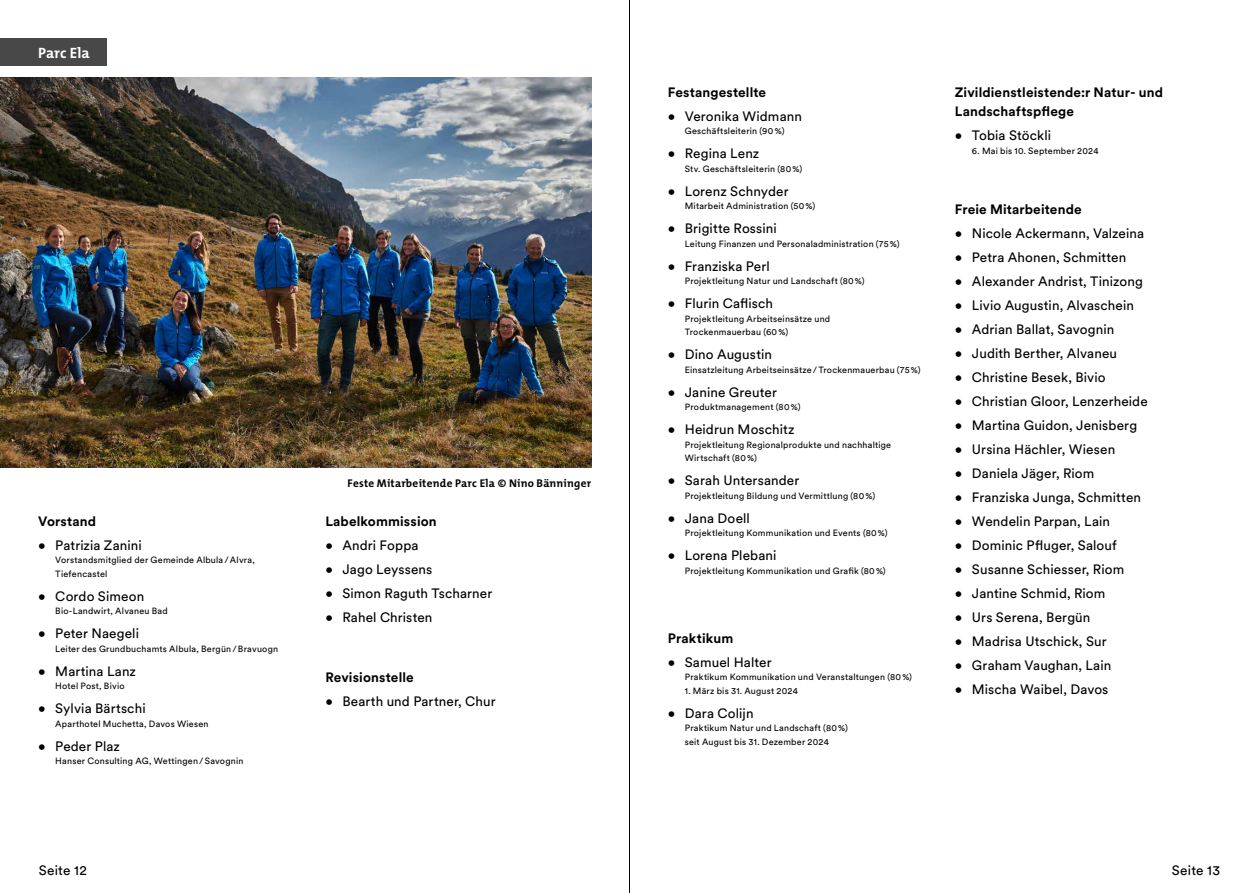
<style>
.page{position:relative;width:1259px;height:893px;background:#fff}
.page>*{position:absolute;margin:0;border:0;box-sizing:border-box;transform-origin:0 0}
.t1{font:700 15px "The Mix B W7";letter-spacing:-.005em;color:#fff}
.t2{font:13.5px "Circulargraubuenden";letter-spacing:.01em;color:#000}
.t3{font:700 13.5px/19.5px "Circulargraubuenden";letter-spacing:.01em;color:#000}
.t4{font:700 11.25px "The Mix B W7";letter-spacing:.02em;color:#000}
.t5{font:9px/13.5px "Circulargraubuenden";letter-spacing:.02em;color:#000}
</style>
<div class="page">
<div style="left:0;top:38px;width:107px;height:28px;background:#474847"></div>
<img style="left:0;top:77px;width:591px;height:390px">
<hr style="left:629px;top:0;width:1px;height:893px;background:#000">
<p class="t1" style="left:38px;top:43px;width:53px">Parc Ela</p>
<p class="t3" style="left:38px;top:511px;width:59px">Vorstand</p>
<p class="t2" style="left:38px;top:536px;width:105px">• Patrizia Zanini</p>
<p class="t5" style="left:55px;top:553px;width:201px">Vorstandsmitglied der Gemeinde Albula/Alvra,<br>Tiefencastel</p>
<p class="t2" style="left:38px;top:587px;width:107px">• Cordo Simeon</p>
<p class="t5" style="left:55px;top:604px;width:114px">Bio-Landwirt, Alvaneu Bad</p>
<p class="t2" style="left:38px;top:624px;width:102px">• Peter Naegeli</p>
<p class="t5" style="left:55px;top:641px;width:224px">Leiter des Grundbuchamts Albula, Bergün/Bravuogn</p>
<p class="t2" style="left:38px;top:662px;width:99px">• Martina Lanz</p>
<p class="t5" style="left:55px;top:679px;width:71px">Hotel Post, Bivio</p>
<p class="t2" style="left:38px;top:699px;width:109px">• Sylvia Bärtschi</p>
<p class="t5" style="left:55px;top:716px;width:155px">Aparthotel Muchetta, Davos Wiesen</p>
<p class="t2" style="left:38px;top:737px;width:83px">• Peder Plaz</p>
<p class="t5" style="left:55px;top:754px;width:190px">Hanser Consulting AG, Wettingen/Savognin</p>
<p class="t4" style="left:347px;top:476px;width:245px">Feste Mitarbeitende Parc Ela © Nino Bänninger</p>
<p class="t3" style="left:325px;top:511px;width:113px">Labelkommission</p>
<p class="t2" style="left:325px;top:536px;width:95px">• Andri Foppa</p>
<p class="t2" style="left:325px;top:560px;width:109px">• Jago Leyssens</p>
<p class="t2" style="left:325px;top:584px;width:168px">• Simon Raguth Tscharner</p>
<p class="t2" style="left:325px;top:608px;width:109px">• Rahel Christen</p>
<p class="t3" style="left:325px;top:667px;width:90px">Revisionstelle</p>
<p class="t2" style="left:325px;top:692px;width:172px">• Bearth und Partner, Chur</p>
<p class="t3" style="left:668px;top:82px;width:100px">Festangestellte</p>
<p class="t2" style="left:668px;top:107px;width:136px">• Veronika Widmann</p>
<p class="t5" style="left:685px;top:124px;width:101px">Geschäftsleiterin (90%)</p>
<p class="t2" style="left:668px;top:144px;width:93px">• Regina Lenz</p>
<p class="t5" style="left:685px;top:161px;width:119px">Stv. Geschäftsleiterin (80%)</p>
<p class="t2" style="left:668px;top:182px;width:122px">• Lorenz Schnyder</p>
<p class="t5" style="left:685px;top:199px;width:132px">Mitarbeit Administration (50%)</p>
<p class="t2" style="left:668px;top:219px;width:111px">• Brigitte Rossini</p>
<p class="t5" style="left:685px;top:236px;width:216px">Leitung Finanzen und Personaladministration (75%)</p>
<p class="t2" style="left:668px;top:257px;width:103px">• Franziska Perl</p>
<p class="t5" style="left:685px;top:274px;width:181px">Projektleitung Natur und Landschaft (80%)</p>
<p class="t2" style="left:668px;top:294px;width:107px">• Flurin Caflisch</p>
<p class="t5" style="left:685px;top:311px;width:147px">Projektleitung Arbeitseinsätze und<br>Trockenmauerbau (60%)</p>
<p class="t2" style="left:668px;top:345px;width:106px">• Dino Augustin</p>
<p class="t5" style="left:685px;top:362px;width:237px">Einsatzleitung Arbeitseinsätze/Trockenmauerbau (75%)</p>
<p class="t2" style="left:668px;top:383px;width:111px">• Janine Greuter</p>
<p class="t5" style="left:685px;top:400px;width:117px">Produktmanagement (80%)</p>
<p class="t2" style="left:668px;top:420px;width:128px">• Heidrun Moschitz</p>
<p class="t5" style="left:685px;top:437px;width:208px">Projektleitung Regionalprodukte und nachhaltige<br>Wirtschaft (80%)</p>
<p class="t2" style="left:668px;top:471px;width:133px">• Sarah Untersander</p>
<p class="t5" style="left:685px;top:488px;width:192px">Projektleitung Bildung und Vermittlung (80%)</p>
<p class="t2" style="left:668px;top:509px;width:84px">• Jana Doell</p>
<p class="t5" style="left:685px;top:526px;width:204px">Projektleitung Kommunikation und Events (80%)</p>
<p class="t2" style="left:668px;top:546px;width:110px">• Lorena Plebani</p>
<p class="t5" style="left:685px;top:563px;width:202px">Projektleitung Kommunikation und Grafik (80%)</p>
<p class="t3" style="left:668px;top:628px;width:67px">Praktikum</p>
<p class="t2" style="left:668px;top:653px;width:105px">• Samuel Halter</p>
<p class="t5" style="left:685px;top:670px;width:229px">Praktikum Kommunikation und Veranstaltungen (80%)</p>
<p class="t5" style="left:685px;top:683px;width:115px">1. März bis 31. August 2024</p>
<p class="t2" style="left:668px;top:704px;width:87px">• Dara Colijn</p>
<p class="t5" style="left:685px;top:721px;width:165px">Praktikum Natur und Landschaft (80%) seit August bis 31. Dezember 2024</p>
<p class="t3" style="left:955px;top:82px;width:210px">Zivildienstleistende:r Natur- und<br>Landschaftspflege</p>
<p class="t2" style="left:955px;top:126px;width:98px">• Tobia Stöckli</p>
<p class="t5" style="left:972px;top:143px;width:128px">6. Mai bis 10. September 2024</p>
<p class="t3" style="left:955px;top:199px;width:128px">Freie Mitarbeitende</p>
<p class="t2" style="left:955px;top:224px;width:191px">• Nicole Ackermann, Valzeina</p>
<p class="t2" style="left:955px;top:248px;width:173px">• Petra Ahonen, Schmitten</p>
<p class="t2" style="left:955px;top:272px;width:189px">• Alexander Andrist, Tinizong</p>
<p class="t2" style="left:955px;top:296px;width:181px">• Livio Augustin, Alvaschein</p>
<p class="t2" style="left:955px;top:320px;width:161px">• Adrian Ballat, Savognin</p>
<p class="t2" style="left:955px;top:344px;width:164px">• Judith Berther, Alvaneu</p>
<p class="t2" style="left:955px;top:368px;width:152px">• Christine Besek, Bivio</p>
<p class="t2" style="left:955px;top:392px;width:194px">• Christian Gloor, Lenzerheide</p>
<p class="t2" style="left:955px;top:416px;width:184px">• Martina Guidon, Jenisberg</p>
<p class="t2" style="left:955px;top:440px;width:162px">• Ursina Hächler, Wiesen</p>
<p class="t2" style="left:955px;top:464px;width:141px">• Daniela Jäger, Riom</p>
<p class="t2" style="left:955px;top:488px;width:188px">• Franziska Junga, Schmitten</p>
<p class="t2" style="left:955px;top:512px;width:157px">• Wendelin Parpan, Lain</p>
<p class="t2" style="left:955px;top:536px;width:163px">• Dominic Pfluger, Salouf</p>
<p class="t2" style="left:955px;top:560px;width:171px">• Susanne Schiesser, Riom</p>
<p class="t2" style="left:955px;top:584px;width:152px">• Jantine Schmid, Riom</p>
<p class="t2" style="left:955px;top:608px;width:137px">• Urs Serena, Bergün</p>
<p class="t2" style="left:955px;top:632px;width:153px">• Madrisa Utschick, Sur</p>
<p class="t2" style="left:955px;top:656px;width:158px">• Graham Vaughan, Lain</p>
<p class="t2" style="left:955px;top:680px;width:155px">• Mischa Waibel, Davos</p>
<p class="t2" style="left:39px;top:861px;width:50px">Seite 12</p>
<p class="t2" style="left:1172px;top:861px;width:50px">Seite 13</p>
</div>
